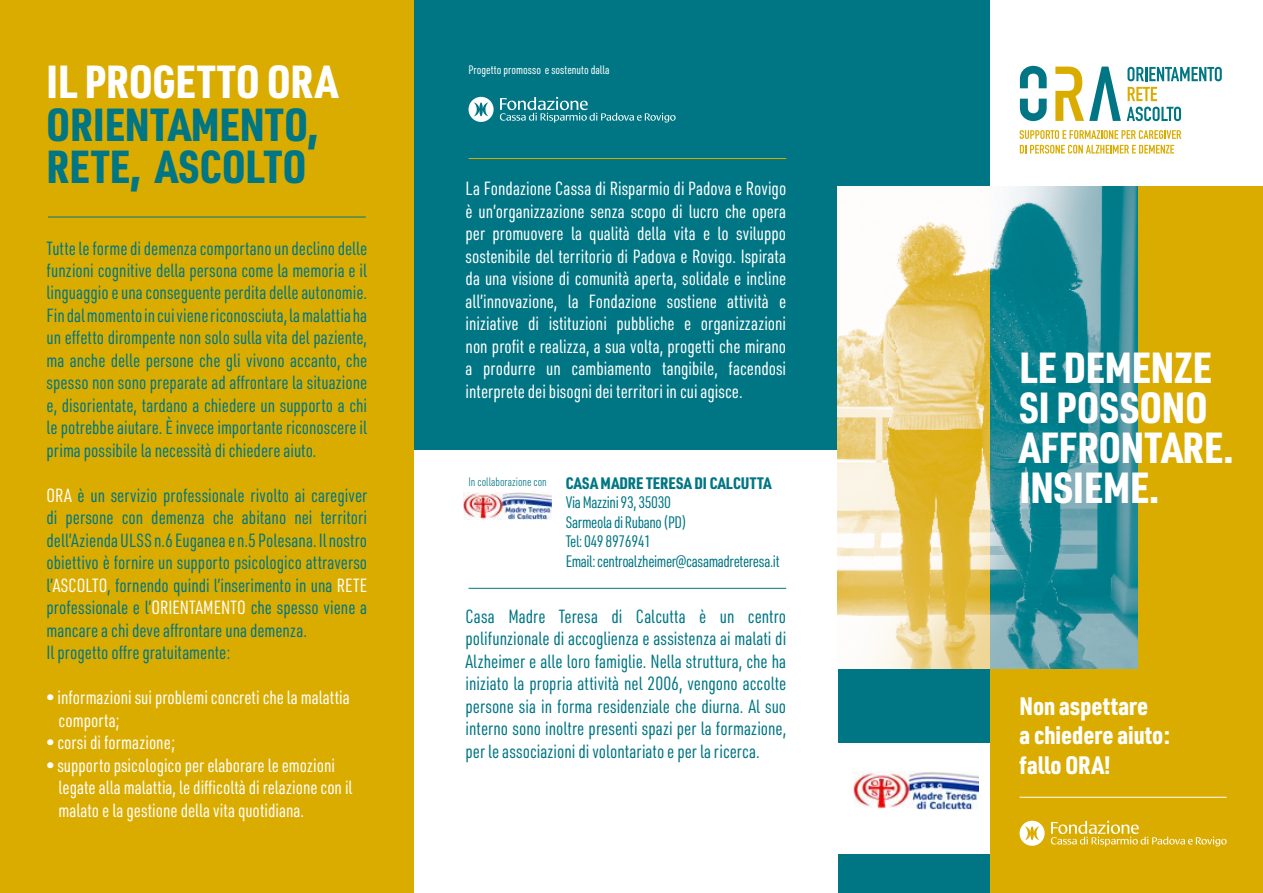
<style>
.page{position:relative;width:1263px;height:893px;background:#fff}
.page>*{position:absolute;margin:0;border:0;box-sizing:border-box;transform-origin:0 0}
.t1{font:900 45.3px/42.6px "URWDIN Cond";letter-spacing:.01em;color:#007684}
.t2{font:900 45.3px "URWDIN Cond";letter-spacing:.005em;color:#fff}
.t3{font:900 42.6px/40px "URWDIN Cond";color:#fff}
.t4{font:900 24.75px/29.4px "URWDIN Cond";color:#fff}
.t5{font:18.75px/22.5px "URWDIN Cond";color:#007684;text-align:justify}
.t6{font:18.75px/22.5px "URWDIN Cond";color:#fff}
.t7{font:16.35px/19.4px "URWDIN Cond";letter-spacing:-.025em;color:#007684}
.t8{font:900 16.35px "URWDIN Cond";letter-spacing:.01em;color:#007684}
.t9{font:12px "URWDIN Cond";color:#fff}
.t10{font:300 12px "URWDIN Cond";color:#007684}
.s1{color:#fff}
</style>
<div class="page">
<div style="left:836px;top:186px;width:427px;height:707px;background:#dbac00"></div>
<div style="left:0;top:0;width:421px;height:893px;background:#dbac00"></div>
<div style="left:414px;top:0;width:576px;height:893px;background:#007684"></div>
<div style="left:414px;top:450px;width:424px;height:443px;background:#fff"></div>
<img style="left:463px;top:493px;width:89px;height:27px">
<hr style="left:468px;top:158px;width:318px;height:1px;background:#dbac00">
<hr style="left:48px;top:217px;width:318px;height:1px;background:#007684">
<hr style="left:468px;top:588px;width:318px;height:1px;background:#007684">
<img style="left:990px;top:186px;width:147px;height:482px">
<img style="left:838px;top:186px;width:152px;height:482px">
<div style="left:836px;top:743px;width:153px;height:111px;background:#fff"></div>
<img style="left:854px;top:771px;width:124px;height:38px">
<svg style="left:1127px;top:67px;width:95px;height:14px"></svg>
<svg style="left:1128px;top:87px;width:29px;height:14px"></svg>
<svg style="left:1127px;top:107px;width:54px;height:14px"></svg>
<svg style="left:1055px;top:67px;width:66px;height:54px"></svg>
<svg style="left:1020px;top:66px;width:27px;height:22px"></svg>
<svg style="left:1020px;top:99px;width:27px;height:22px"></svg>
<svg style="left:1019px;top:130px;width:162px;height:9px"></svg>
<svg style="left:1020px;top:145px;width:154px;height:9px"></svg>
<hr style="left:1019px;top:797px;width:207px;height:1px;background:#fff">
<svg style="left:1019px;top:821px;width:26px;height:25px"></svg>
<svg style="left:1051px;top:821px;width:175px;height:25px"></svg>
<svg style="left:468px;top:97px;width:26px;height:25px"></svg>
<svg style="left:500px;top:97px;width:175px;height:26px"></svg>
<h1 class="t2" style="left:47px;top:51px;width:293px">IL PROGETTO ORA</h1>
<h1 class="t1" style="left:47px;top:101px;width:273px">ORIENTAMENTO,<br>RETE, ASCOLTO</h1>
<p class="t5" style="left:47px;top:236px;width:322px">Tutte le forme di demenza comportano un declino delle funzioni cognitive della persona come la memoria e il linguaggio e una conseguente perdita delle autonomie.<br>Fin dal momento in cui viene riconosciuta, la malattia ha un effetto dirompente non solo sulla vita del paziente, ma anche delle persone che gli vivono accanto, che spesso non sono preparate ad affrontare la situazione e, disorientate, tardano a chiedere un supporto a chi le potrebbe aiutare. È invece importante riconoscere il prima possibile la necessità di chiedere aiuto.</p>
<p class="t5" style="left:47px;top:483px;width:322px;text-align:left"><span class="s1">ORA</span> è un servizio professionale rivolto ai caregiver di persone con demenza che abitano nei territori dell’Azienda ULSS n.6 Euganea e n.5 Polesana. Il nostro obiettivo è fornire un supporto psicologico attraverso l’<span class="s1">ASCOLTO</span>, fornendo quindi l’inserimento in una <span class="s1">RETE </span>professionale e l’<span class="s1">ORIENTAMENTO</span> che spesso viene a mancare a chi deve affrontare una demenza.<br>Il progetto offre gratuitamente:</p>
<p class="t6" style="left:59px;top:686px;width:293px;text-indent:-12px">• informazioni sui problemi concreti che la malattia comporta;</p>
<p class="t6" style="left:47px;top:731px;width:130px">• corsi di formazione;</p>
<p class="t6" style="left:59px;top:753px;width:296px;text-indent:-12px">• supporto psicologico per elaborare le emozioni legate alla malattia, le difficoltà di relazione con il malato e la gestione della vita quotidiana.</p>
<p class="t9" style="left:468px;top:62px;width:143px">Progetto promosso e sostenuto dalla</p>
<p class="t6" style="left:466px;top:177px;width:322px;text-align:justify">La Fondazione Cassa di Risparmio di Padova e Rovigo è un’organizzazione senza scopo di lucro che opera per promuovere la qualità della vita e lo sviluppo sostenibile del territorio di Padova e Rovigo. Ispirata da una visione di comunità aperta, solidale e incline all’innovazione, la Fondazione sostiene attività e iniziative di istituzioni pubbliche e organizzazioni non profit e realizza, a sua volta, progetti che mirano a produrre un cambiamento tangibile, facendosi interprete dei bisogni dei territori in cui agisce.</p>
<p class="t10" style="left:468px;top:474px;width:80px">In collaborazione con</p>
<p class="t8" style="left:566px;top:472px;width:207px">CASA MADRE TERESA DI CALCUTTA</p>
<p class="t7" style="left:566px;top:492px;width:215px">Via Mazzini 93, 35030<br>Sarmeola di Rubano (PD)<br>Tel: 049 8976941<br>Email: centroalzheimer@casamadreteresa.it</p>
<p class="t5" style="left:466px;top:604px;width:322px">Casa Madre Teresa di Calcutta è un centro polifunzionale di accoglienza e assistenza ai malati di Alzheimer e alle loro famiglie. Nella struttura, che ha iniziato la propria attività nel 2006, vengono accolte persone sia in forma residenziale che diurna. Al suo interno sono inoltre presenti spazi per la formazione, per le associazioni di volontariato e per la ricerca.</p>
<h2 class="t3" style="left:1019px;top:345px;width:215px">LE DEMENZE<br>SI POSSONO<br>AFFRONTARE.<br>INSIEME.</h2>
<h3 class="t4" style="left:1019px;top:690px;width:152px">Non aspettare<br>a chiedere aiuto: fallo ORA!</h3>
</div>
